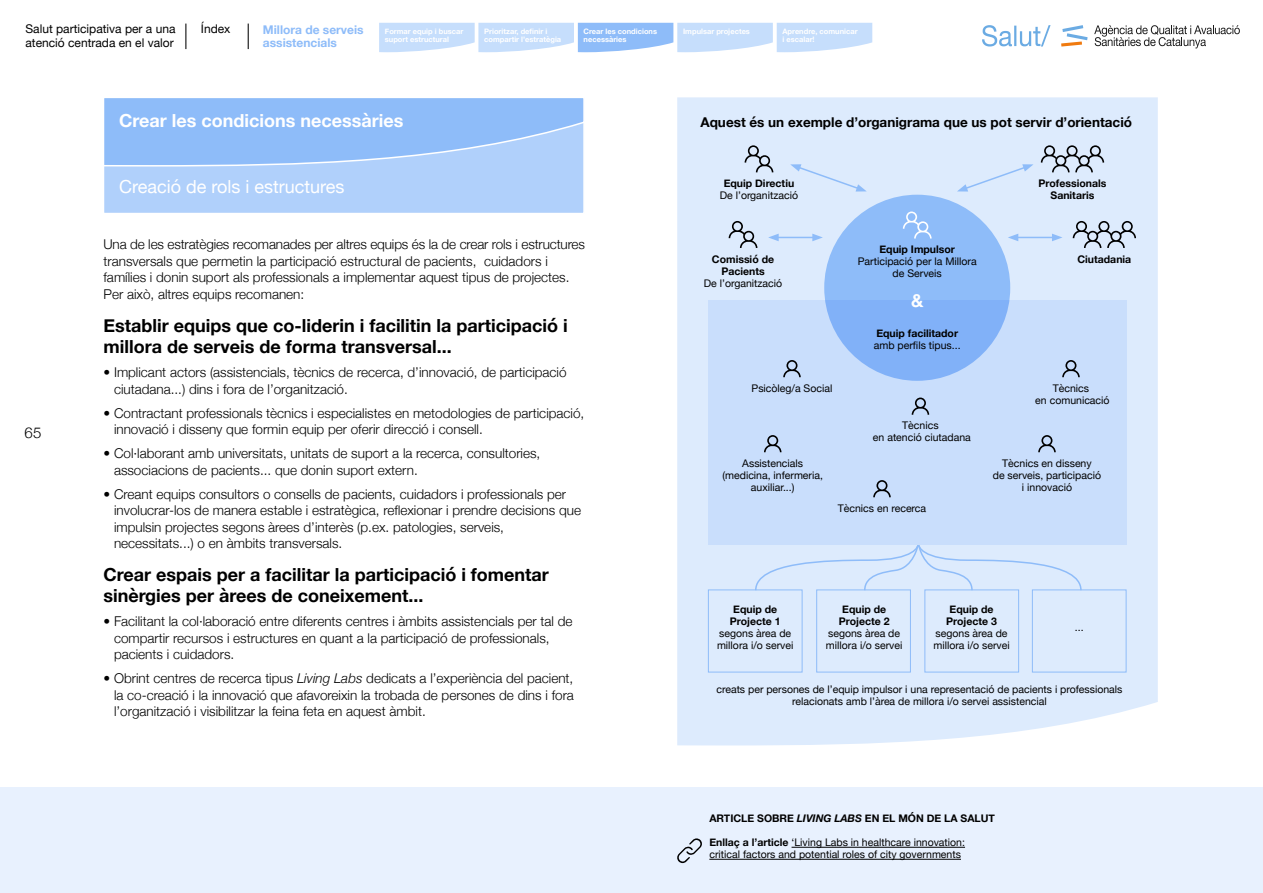
<style>
.page{position:relative;width:1263px;height:893px;background:#fff}
.page>*{position:absolute;margin:0;border:0;box-sizing:border-box;transform-origin:0 0}
.t1{font:700 18px/21px "Helvetica Neue";color:#000}
.t2{font:700 18px "Helvetica Neue";color:#fff}
.t3{font:18px "Helvetica Neue";color:#fff}
.t4{font:300 15px "Helvetica Neue";color:#000}
.t5{font:300 13.5px/16.5px "Helvetica Neue";color:#000}
.t6{font:700 13.5px "Helvetica Neue";color:#000}
.t7{font:12px/13.5px "Helvetica Neue";color:#000}
.t8{font:700 12px/13.5px "Helvetica Neue";color:#8ebcf9}
.t9{font:10.5px/12px "Helvetica Neue";color:#000;text-align:center}
.t10{font:700 10.5px/12px "Helvetica Neue";color:#000;text-align:center}
.t11{font:700 7.5px/8.2px "Helvetica Neue";color:#fff}
.s1{font-style:italic}
.s2{font-weight:700}
</style>
<div class="page">
<div style="left:0;top:787px;width:1263px;height:105px;background:#e8f1fe"></div>
<div style="left:677px;top:97px;width:481px;height:648px;background:#ddebfd"></div>
<div style="left:103px;top:97px;width:482px;height:117px;background:#b0d0fb;border:2px solid #fff"></div>
<svg style="left:103px;top:97px;width:482px;height:70px;background:#98c1f9"></svg>
<svg style="left:248px;top:24px;width:1px;height:25px"></svg>
<svg style="left:185px;top:24px;width:1px;height:25px"></svg>
<svg style="left:379px;top:23px;width:493px;height:29px;background:#c3dcfb"></svg>
<svg style="left:729px;top:221px;width:28px;height:27px"></svg>
<svg style="left:745px;top:145px;width:28px;height:27px"></svg>
<svg style="left:1041px;top:145px;width:63px;height:27px;background:#adb8c6"></svg>
<svg style="left:1073px;top:221px;width:63px;height:27px;background:#adb8c6"></svg>
<div style="left:824px;top:195px;width:186px;height:186px;background:#8ebcf9;border-radius:50%"></div>
<svg style="left:903px;top:211px;width:29px;height:27px"></svg>
<svg style="left:790px;top:164px;width:77px;height:27px;background:#d6e7fc"></svg>
<svg style="left:957px;top:164px;width:77px;height:27px;background:#d6e7fc"></svg>
<hr style="left:776px;top:237px;width:39px;height:1px;background:#8ebcf9">
<svg style="left:768px;top:234px;width:11px;height:7px"></svg>
<svg style="left:812px;top:234px;width:11px;height:7px"></svg>
<hr style="left:1016px;top:237px;width:38px;height:1px;background:#8ebcf9">
<svg style="left:1008px;top:234px;width:10px;height:7px"></svg>
<svg style="left:1052px;top:234px;width:11px;height:7px"></svg>
<svg style="left:708px;top:300px;width:418px;height:245px;background:#c0d8fb"></svg>
<svg style="left:783px;top:360px;width:18px;height:17px"></svg>
<svg style="left:1062px;top:360px;width:18px;height:17px"></svg>
<svg style="left:764px;top:435px;width:18px;height:17px"></svg>
<svg style="left:1038px;top:435px;width:18px;height:17px"></svg>
<svg style="left:873px;top:480px;width:18px;height:17px"></svg>
<svg style="left:912px;top:397px;width:17px;height:18px"></svg>
<div style="left:708px;top:589px;width:94px;height:83px;border:1px solid #8ebcf9"></div>
<div style="left:816px;top:589px;width:95px;height:83px;border:1px solid #8ebcf9"></div>
<div style="left:925px;top:589px;width:94px;height:83px;border:1px solid #8ebcf9"></div>
<div style="left:1032px;top:589px;width:94px;height:83px;border:1px solid #8ebcf9"></div>
<svg style="left:754px;top:543px;width:328px;height:48px;background:#d6e7fc"></svg>
<hr style="left:792px;top:847px;width:173px;height:1px;background:#000">
<hr style="left:709px;top:859px;width:252px;height:1px;background:#000">
<svg style="left:677px;top:838px;width:25px;height:25px"></svg>
<svg style="left:1061px;top:25px;width:27px;height:22px"></svg>
<svg style="left:1094px;top:25px;width:146px;height:23px"></svg>
<svg style="left:982px;top:25px;width:69px;height:22px"></svg>
<p class="t7" style="left:26px;top:23px;width:152px">Salut participativa per a una atenció centrada en el valor</p>
<p class="t7" style="left:201px;top:23px;width:31px">Índex</p>
<p class="t8" style="left:263px;top:23px;width:102px">Millora de serveis assistencials</p>
<p class="t11" style="left:385px;top:27px;width:80px">Formar equip i buscar suport estructural</p>
<p class="t11" style="left:484px;top:27px;width:79px">Prioritzar, definir i compartir l’estratègia</p>
<p class="t11" style="left:584px;top:27px;width:75px">Crear les condicions necessàries</p>
<p class="t11" style="left:683px;top:27px;width:68px">Impulsar projectes</p>
<p class="t11" style="left:783px;top:27px;width:77px">Aprendre, comunicar i escalar!</p>
<p class="t4" style="left:25px;top:420px;width:18px">65</p>
<h1 class="t2" style="left:119px;top:106px;width:286px">Crear les condicions necessàries</h1>
<h1 class="t3" style="left:119px;top:173px;width:227px">Creació de rols i estructures</h1>
<p class="t5" style="left:104px;top:235px;width:483px">Una de les estratègies recomanades per altres equips és la de crear rols i estructures transversals que permetin la participació estructural de pacients, cuidadors i famílies i donin suport als professionals a implementar aquest tipus de projectes.<br>Per això, altres equips recomanen:</p>
<h1 class="t1" style="left:104px;top:315px;width:466px">Establir equips que co-liderin i facilitin la participació i millora de serveis de forma transversal...</h1>
<p class="t5" style="left:114px;top:363px;width:454px;text-indent:-11px">• Implicant actors (assistencials, tècnics de recerca, d’innovació, de participació ciutadana...) dins i fora de l’organització.</p>
<p class="t5" style="left:114px;top:403px;width:472px;text-indent:-11px">• Contractant professionals tècnics i especialistes en metodologies de participació, innovació i disseny que formin equip per oferir direcció i consell.</p>
<p class="t5" style="left:114px;top:444px;width:428px;text-indent:-11px">• Col·laborant amb universitats, unitats de suport a la recerca, consultories, associacions de pacients... que donin suport extern.</p>
<p class="t5" style="left:114px;top:484px;width:469px;text-indent:-11px">• Creant equips consultors o consells de pacients, cuidadors i professionals per involucrar-los de manera estable i estratègica, reflexionar i prendre decisions que impulsin projectes segons àrees d’interès (p.ex. patologies, serveis, necessitats...) o en àmbits transversals.</p>
<h1 class="t1" style="left:104px;top:564px;width:447px">Crear espais per a facilitar la participació i fomentar sinèrgies per àrees de coneixement...</h1>
<p class="t5" style="left:114px;top:612px;width:460px;text-indent:-11px">• Facilitant la col·laboració entre diferents centres i àmbits assistencials per tal de compartir recursos i estructures en quant a la participació de professionals, pacients i cuidadors.</p>
<p class="t5" style="left:114px;top:669px;width:461px;text-align:justify;text-indent:-11px">• Obrint centres de recerca tipus <span class="s1">Living Labs</span> dedicats a l’experiència del pacient, la co-creació i la innovació que afavoreixin la trobada de persones de dins i fora l’organització i visibilitzar la feina feta en aquest àmbit.</p>
<p class="t6" style="left:700px;top:111px;width:433px">Aquest és un exemple d’organigrama que us pot servir d’orientació</p>
<p class="t10" style="left:724px;top:178px;width:72px">Equip Directiu</p>
<p class="t9" style="left:720px;top:190px;width:80px">De l’organització</p>
<p class="t10" style="left:1039px;top:178px;width:69px">Professionals<br>Sanitaris</p>
<p class="t10" style="left:712px;top:253px;width:64px">Comissió de<br>Pacients</p>
<p class="t9" style="left:704px;top:278px;width:80px">De l’organització</p>
<p class="t10" style="left:879px;top:244px;width:77px">Equip Impulsor</p>
<p class="t9" style="left:858px;top:256px;width:120px">Participació per la Millora de Serveis</p>
<h1 class="t2" style="left:911px;top:286px;width:14px">&amp;</h1>
<p class="t10" style="left:876px;top:327px;width:83px">Equip facilitador</p>
<p class="t9" style="left:874px;top:340px;width:88px">amb perfils tipus...</p>
<p class="t10" style="left:1077px;top:253px;width:55px">Ciutadania</p>
<p class="t9" style="left:752px;top:383px;width:82px">Psicòleg/a Social</p>
<p class="t9" style="left:1035px;top:383px;width:76px">Tècnics<br>en comunicació</p>
<p class="t9" style="left:873px;top:420px;width:99px">Tècnics<br>en atenció ciutadana</p>
<p class="t9" style="left:722px;top:458px;width:102px">Assistencials (medicina, infermeria, auxiliar...)</p>
<p class="t9" style="left:993px;top:458px;width:110px">Tècnics en disseny<br>de serveis, participació i innovació</p>
<p class="t9" style="left:838px;top:503px;width:90px">Tècnics en recerca</p>
<p class="t10" style="left:839px;top:603px;width:52px">Equip de<br>Projecte 2</p>
<p class="t9" style="left:826px;top:627px;width:78px;text-align:left">segons àrea de millora i/o servei</p>
<p class="t10" style="left:730px;top:603px;width:52px">Equip de<br>Projecte 1</p>
<p class="t9" style="left:717px;top:627px;width:78px;text-align:left">segons àrea de millora i/o servei</p>
<p class="t9" style="left:716px;top:684px;width:408px">creats per persones de l’equip impulsor i una representació de pacients i professionals relacionats amb l’àrea de millora i/o servei assistencial</p>
<p class="t10" style="left:946px;top:603px;width:52px">Equip de<br>Projecte 3</p>
<p class="t9" style="left:933px;top:627px;width:78px;text-align:left">segons àrea de millora i/o servei</p>
<p class="t9" style="left:1075px;top:621px;width:10px">...</p>
<p class="t10" style="left:709px;top:812px;width:287px">ARTICLE SOBRE <span class="s1">LIVING LABS</span> EN EL MÓN DE LA SALUT</p>
<p class="t9" style="left:709px;top:837px;width:257px;text-align:left"><span class="s2">Enllaç a l’article</span> ‘Living Labs in healthcare innovation: critical factors and potential roles of city governments</p>
</div>
